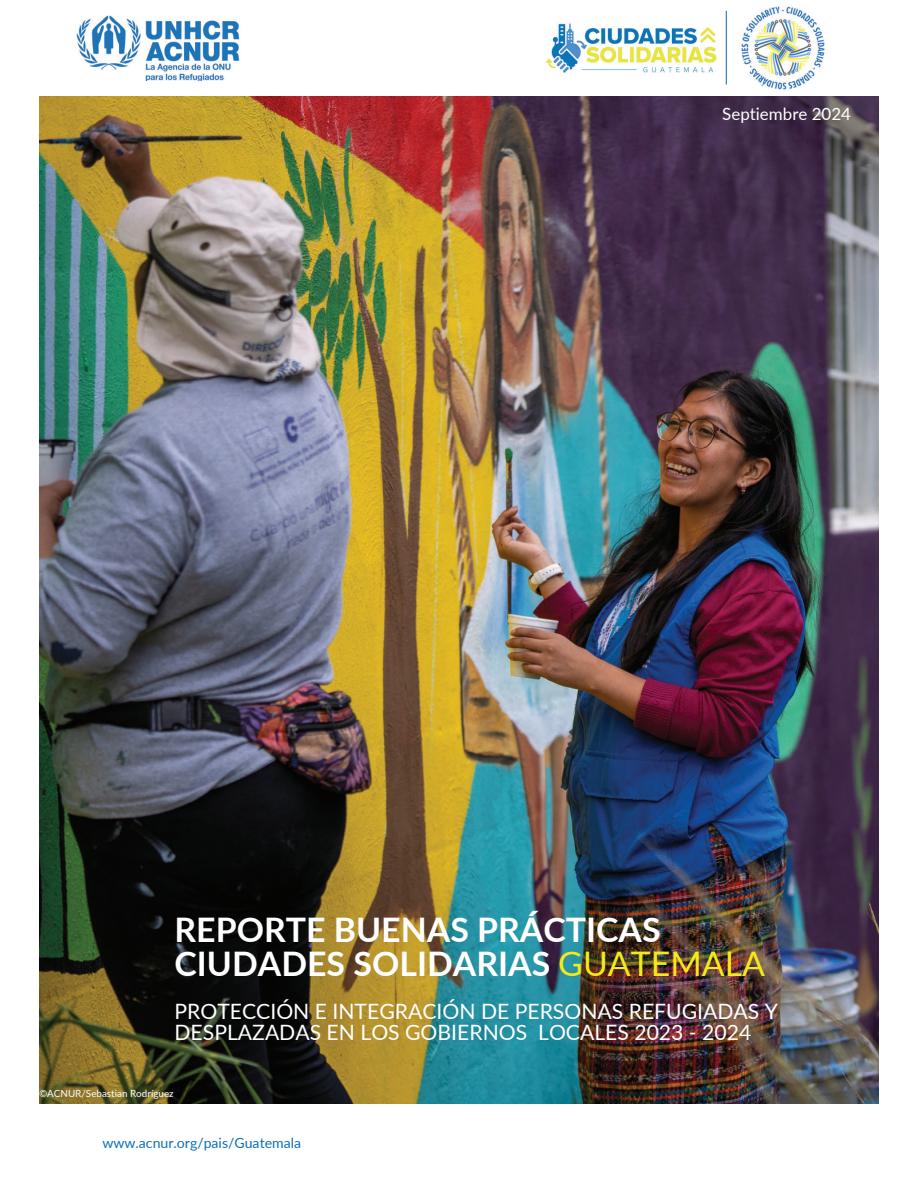
<style>
.page{position:relative;width:918px;height:1188px;background:#fff}
.page>*{position:absolute;margin:0;border:0;box-sizing:border-box;transform-origin:0 0}
.t1{font:700 33.9px/33.9px "Lato";color:#fff}
.t2{font:21.15px/21.1px "Lato";color:#fff}
.t3{font:16.95px "Lato";color:#fff}
.t4{font:14.1px "Lato";color:#0b71b9}
.t5{font:9.9px "Lato";color:#fff}
.s1{font-weight:400;color:#f4eb16}
</style>
<div class="page">
<img style="left:76px;top:16px;width:164px;height:65px">
<img style="left:545px;top:23px;width:172px;height:50px">
<img style="left:741px;top:6px;width:84px;height:84px">
<hr style="left:726px;top:11px;width:1px;height:74px;background:#0b71b9">
<img style="left:39px;top:96px;width:840px;height:1007px">
<p class="t3" style="left:722px;top:104px;width:130px">Septiembre 2024</p>
<h1 class="t1" style="left:175px;top:912px;width:592px">REPORTE BUENAS PRÁCTICAS<br>CIUDADES SOLIDARIAS <span class="s1">GUATEMALA</span></h1>
<p class="t2" style="left:175px;top:1000px;width:605px">PROTECCIÓN E INTEGRACIÓN DE PERSONAS REFUGIADAS Y<br>DESPLAZADAS EN LOS GOBIERNOS LOCALES 2023 - 2024</p>
<p class="t5" style="left:39px;top:1087px;width:136px">©ACNUR/Sebastian Rodríguez</p>
<p class="t4" style="left:102px;top:1134px;width:200px">www.acnur.org/pais/Guatemala</p>
</div>
